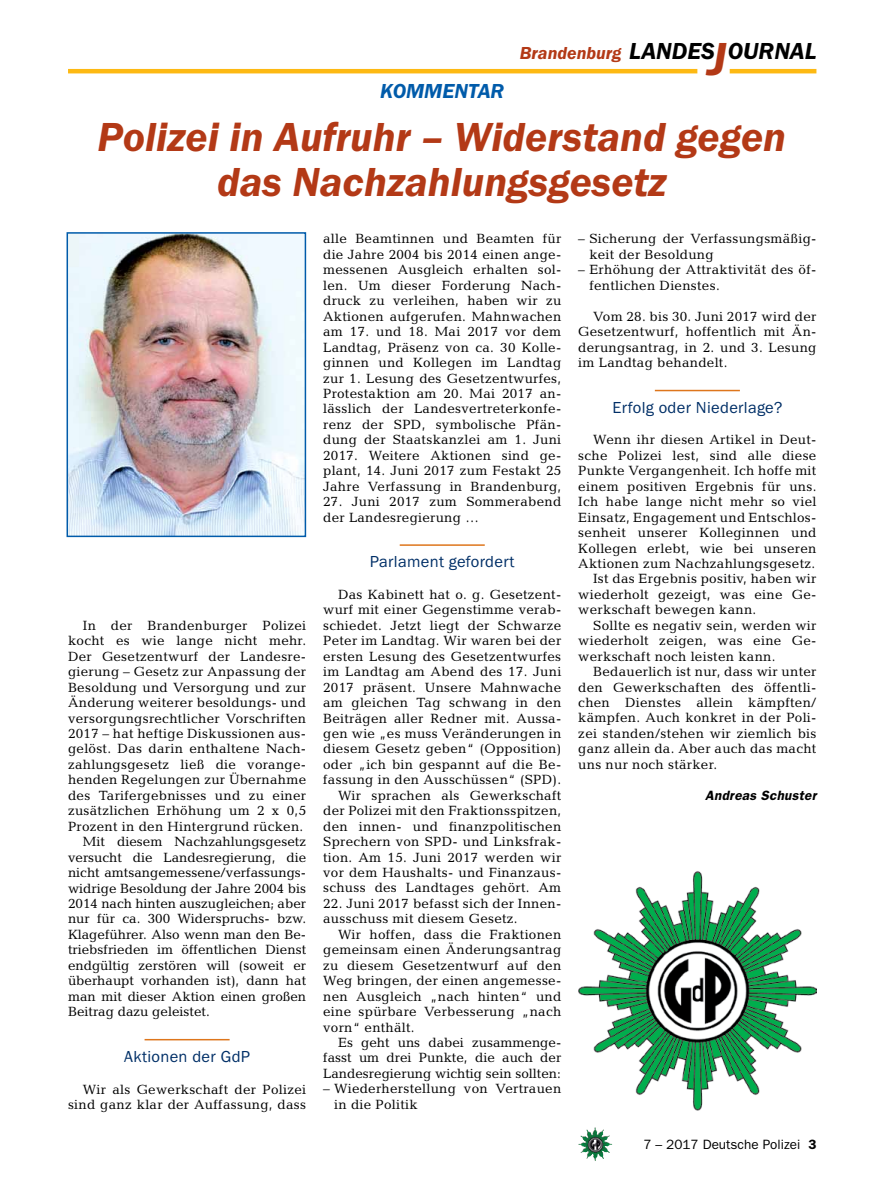
<style>
.page{position:relative;width:893px;height:1191px;background:#fff}
.page>*{position:absolute;margin:0;border:0;box-sizing:border-box;transform-origin:0 0}
.t1{font:italic 600 42px/45px "Franklin Gothic Itc T";color:#b33916;text-align:center}
.t2{font:italic 600 24px "Franklin Gothic Itc T";color:#000}
.t3{font:italic 600 21px "Franklin Gothic Itc T";color:#005baa}
.t4{font:italic 600 18px "Franklin Gothic Itc T";color:#b33916}
.t5{font:16.5px "Franklin Gothic Itc T";letter-spacing:.02em;color:#002f67}
.t6{font:13.5px/15.5px "Candida";letter-spacing:.02em;color:#000}
.t7{font:13.5px "Candida";color:#000}
.t8{font:13.5px "Franklin Gothic";color:#000}
.t9{font:italic 600 13.5px "Franklin Gothic";letter-spacing:.02em;color:#000}
.s1{font-size:48px;color:#b33916}
.s2{font-weight:600}
</style>
<div class="page">
<img style="left:578px;top:1127px;width:17px;height:25px">
<hr style="left:730px;top:69px;width:86px;height:4px;background:#fdb913">
<hr style="left:68px;top:69px;width:629px;height:4px;background:#fdb913">
<img style="left:70px;top:235px;width:233px;height:299px">
<div style="left:67px;top:232px;width:239px;height:305px;border:2px solid #005baa"></div>
<hr style="left:145px;top:1039px;width:85px;height:1px;background:#de761c">
<hr style="left:400px;top:544px;width:85px;height:2px;background:#de761c">
<hr style="left:655px;top:390px;width:85px;height:1px;background:#de761c">
<img style="left:578px;top:871px;width:238px;height:239px">
<h3 class="t3" style="left:380px;top:79px;width:113px">Kommentar</h3>
<h3 class="t4" style="left:520px;top:42px;width:103px">Brandenburg</h3>
<h2 class="t2" style="left:629px;top:37px;width:189px">LANDES<span class="s1">J</span>OURNAL</h2>
<h1 class="t1" style="left:98px;top:114px;width:690px">Polizei in Aufruhr – Widerstand gegen das Nachzahlungsgesetz</h1>
<p class="t6" style="left:323px;top:231px;width:240px;text-align:justify">alle Beamtinnen und Beamten für die Jahre 2004 bis 2014 einen ange&shy;messenen Ausgleich erhalten sol&shy;len. Um dieser Forderung Nach&shy;druck zu verleihen, haben wir zu Aktionen aufgerufen. Mahnwachen am 17. und 18. Mai 2017 vor dem Landtag, Präsenz von ca. 30 Kolle&shy;ginnen und Kollegen im Landtag zur 1. Lesung des Gesetzentwurfes, Protestaktion am 20. Mai 2017 an&shy;lässlich der Landesvertreterkonfe&shy;renz der SPD, symbolische Pfän&shy;dung der Staatskanzlei am 1. Juni 2017. Weitere Aktionen sind ge&shy;plant, 14. Juni 2017 zum Festakt 25<br>Jahre Verfassung in Brandenburg,</p>
<p class="t6" style="left:323px;top:494px;width:240px">27. Juni 2017 zum Sommerabend der Landesregierung …</p>
<p class="t5" style="left:370px;top:552px;width:146px">Parlament gefordert</p>
<p class="t6" style="left:323px;top:586px;width:240px;text-align:right">Das Kabinett hat o. g. Gesetzent&shy;wurf mit einer Gegenstimme verab&shy;schiedet. Jetzt liegt der Schwarze Peter im Landtag. Wir waren bei der ersten Lesung des Gesetzentwurfes im Landtag am Abend des 17. Juni 2017 präsent. Unsere Mahnwache am gleichen Tag schwang in den Beiträgen aller Redner mit. Aussa&shy;gen wie „es muss Veränderungen in diesem Gesetz geben“ (Opposition) oder „ich bin gespannt auf die Be&shy;fassung in den Ausschüssen“ (SPD).<br>Wir sprachen als Gewerkschaft der Polizei mit den Fraktionsspitzen, den innen- und finanzpolitischen Sprechern von SPD- und Linksfrak&shy;tion. Am 15. Juni 2017 werden wir vor dem Haushalts- und Finanzaus&shy;schuss des Landtages gehört. Am</p>
<p class="t6" style="left:323px;top:895px;width:240px">22. Juni 2017 befasst sich der Innen&shy;ausschuss mit diesem Gesetz.</p>
<p class="t6" style="left:323px;top:926px;width:240px;text-align:justify;text-indent:15px">Wir hoffen, dass die Fraktionen gemeinsam einen Änderungsantrag zu diesem Gesetzentwurf auf den Weg bringen, der einen angemesse&shy;nen Ausgleich „nach hinten“ und eine spürbare Verbesserung „nach vorn“ enthält.</p>
<p class="t6" style="left:323px;top:1034px;width:240px;text-align:justify;text-indent:15px">Es geht uns dabei zusammenge&shy;fasst um drei Punkte, die auch der Landesregierung wichtig sein sollten:</p>
<p class="t6" style="left:334px;top:1081px;width:229px;text-indent:-11px">– Wiederherstellung von Vertrauen in die Politik</p>
<p class="t6" style="left:589px;top:231px;width:229px;text-indent:-11px">– Sicherung der Verfassungsmäßig&shy;keit der Besoldung</p>
<p class="t6" style="left:589px;top:262px;width:229px;text-indent:-11px">– Erhöhung der Attraktivität des öf&shy;fentlichen Dienstes.</p>
<p class="t6" style="left:578px;top:308px;width:240px;text-align:justify;text-indent:15px">Vom 28. bis 30. Juni 2017 wird der Gesetzentwurf, hoffentlich mit Än&shy;derungsantrag, in 2. und 3. Lesung im Landtag behandelt.</p>
<p class="t5" style="left:612px;top:397px;width:172px">Erfolg oder Niederlage?</p>
<p class="t6" style="left:593px;top:432px;width:225px">Wenn ihr diesen Artikel in Deut-</p>
<p class="t6" style="left:578px;top:447px;width:240px">sche Polizei lest, sind alle diese</p>
<p class="t6" style="left:578px;top:463px;width:240px">Punkte Vergangenheit. Ich hoffe mit</p>
<p class="t6" style="left:578px;top:478px;width:240px">einem positiven Ergebnis für uns.</p>
<p class="t6" style="left:578px;top:494px;width:240px">Ich habe lange nicht mehr so viel</p>
<p class="t6" style="left:578px;top:509px;width:240px">Einsatz, Engagement und Entschlos-</p>
<p class="t6" style="left:578px;top:525px;width:240px">senheit unserer Kolleginnen und</p>
<p class="t6" style="left:578px;top:540px;width:240px">Kollegen erlebt, wie bei unseren</p>
<p class="t6" style="left:578px;top:555px;width:238px">Aktionen zum Nachzahlungsgesetz.</p>
<p class="t6" style="left:593px;top:571px;width:225px">Ist das Ergebnis positiv, haben wir</p>
<p class="t6" style="left:578px;top:586px;width:240px">wiederholt gezeigt, was eine Ge-</p>
<p class="t6" style="left:578px;top:602px;width:180px">werkschaft bewegen kann.</p>
<p class="t6" style="left:593px;top:617px;width:225px">Sollte es negativ sein, werden wir</p>
<p class="t6" style="left:578px;top:633px;width:240px">wiederholt zeigen, was eine Ge-</p>
<p class="t6" style="left:578px;top:648px;width:199px">werkschaft noch leisten kann.</p>
<p class="t6" style="left:593px;top:664px;width:225px">Bedauerlich ist nur, dass wir unter</p>
<p class="t6" style="left:578px;top:679px;width:240px">den Gewerkschaften des öffentli-</p>
<p class="t6" style="left:578px;top:694px;width:240px">chen Dienstes allein kämpften/</p>
<p class="t6" style="left:578px;top:710px;width:240px">kämpfen. Auch konkret in der Poli-</p>
<p class="t6" style="left:578px;top:725px;width:240px">zei standen/stehen wir ziemlich bis</p>
<p class="t6" style="left:578px;top:741px;width:240px">ganz allein da. Aber auch das macht</p>
<p class="t6" style="left:578px;top:756px;width:140px">uns nur noch stärker.</p>
<p class="t9" style="left:705px;top:787px;width:113px">Andreas Schuster</p>
<p class="t6" style="left:83px;top:617px;width:225px">In der Brandenburger Polizei</p>
<p class="t6" style="left:68px;top:633px;width:240px">kocht es wie lange nicht mehr.</p>
<p class="t6" style="left:68px;top:648px;width:240px">Der Gesetzentwurf der Landesre-</p>
<p class="t6" style="left:68px;top:664px;width:240px">gierung – Gesetz zur Anpassung der</p>
<p class="t6" style="left:68px;top:679px;width:240px">Besoldung und Versorgung und zur</p>
<p class="t6" style="left:68px;top:695px;width:240px">Änderung weiterer besoldungs- und</p>
<p class="t6" style="left:68px;top:710px;width:240px">versorgungsrechtlicher Vorschriften</p>
<p class="t6" style="left:68px;top:725px;width:240px">2017 – hat heftige Diskussionen aus-</p>
<p class="t6" style="left:68px;top:741px;width:240px">gelöst. Das darin enthaltene Nach-</p>
<p class="t6" style="left:68px;top:756px;width:240px">zahlungsgesetz ließ die vorange-</p>
<p class="t6" style="left:68px;top:772px;width:240px">henden Regelungen zur Übernahme</p>
<p class="t6" style="left:68px;top:787px;width:240px">des Tarifergebnisses und zu einer</p>
<p class="t6" style="left:68px;top:803px;width:240px">zusätzlichen Erhöhung um 2 x 0,5</p>
<p class="t6" style="left:68px;top:818px;width:237px">Prozent in den Hintergrund rücken.</p>
<p class="t7" style="left:83px;top:834px;width:225px">Mit diesem Nachzahlungsgesetz</p>
<p class="t7" style="left:68px;top:849px;width:240px">versucht die Landesregierung, die</p>
<p class="t7" style="left:68px;top:864px;width:240px">nicht amtsangemessene/verfassungs-</p>
<p class="t7" style="left:68px;top:880px;width:240px">widrige Besoldung der Jahre 2004 bis</p>
<p class="t7" style="left:68px;top:895px;width:240px">2014 nach hinten auszugleichen; aber</p>
<p class="t7" style="left:68px;top:911px;width:240px">nur für ca. 300 Widerspruchs- bzw.</p>
<p class="t7" style="left:68px;top:926px;width:240px">Klageführer. Also wenn man den Be-</p>
<p class="t7" style="left:68px;top:942px;width:240px">triebsfrieden im öffentlichen Dienst</p>
<p class="t7" style="left:68px;top:957px;width:240px">endgültig zerstören will (soweit er</p>
<p class="t7" style="left:68px;top:973px;width:240px">überhaupt vorhanden ist), dann hat</p>
<p class="t7" style="left:68px;top:988px;width:240px">man mit dieser Aktion einen großen</p>
<p class="t7" style="left:68px;top:1003px;width:143px">Beitrag dazu geleistet.</p>
<p class="t5" style="left:124px;top:1046px;width:128px">Aktionen der GdP</p>
<p class="t6" style="left:68px;top:1081px;width:240px;text-align:right">Wir als Gewerkschaft der Polizei sind ganz klar der Auffassung, dass</p>
<p class="t8" style="left:643px;top:1136px;width:175px">7 – 2017 Deutsche Polizei <span class="s2">3</span></p>
</div>
